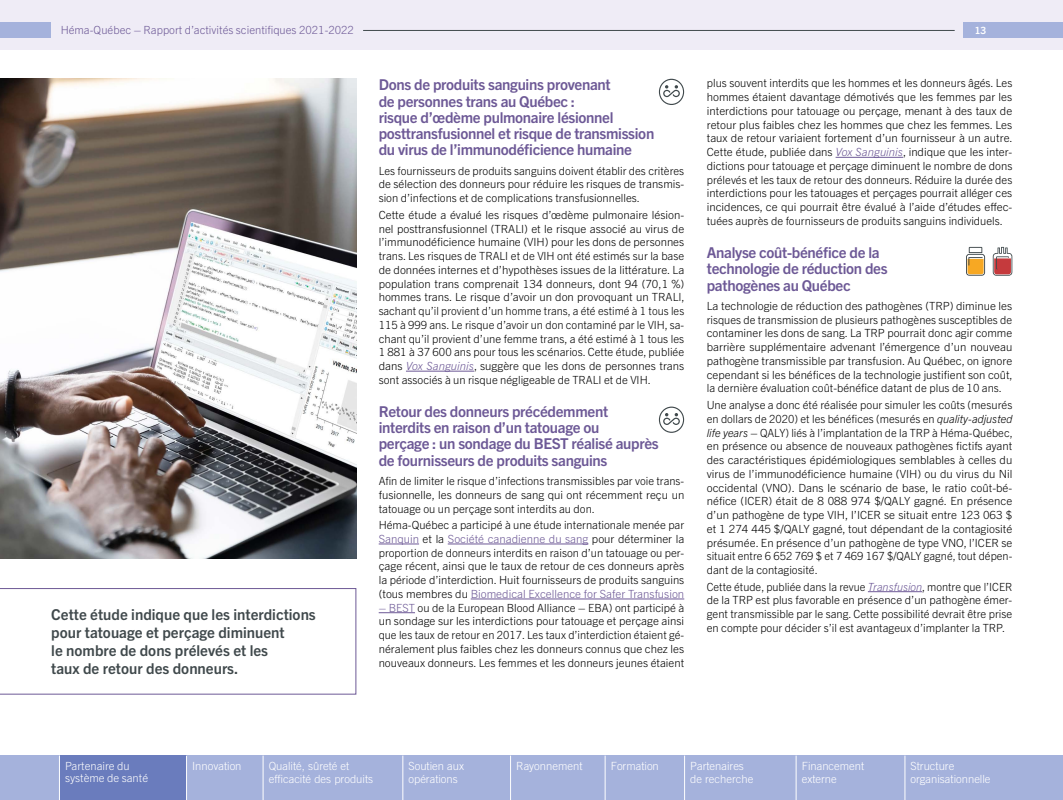
<style>
.page{position:relative;width:1063px;height:800px;background:#fff}
.page>*{position:absolute;margin:0;border:0;box-sizing:border-box;transform-origin:0 0}
.t1{font:700 15px/16.2px "Trade Gothic Next LT Pro";letter-spacing:-.02em;color:#6d5996}
.t2{font:700 15px/18px "Trade Gothic Next LT Pro";color:#40494c}
.t3{font:300 11.25px/13.8px "Trade Gothic Next LT Pro";color:#000;text-align:justify}
.t4{font:300 11.25px/12.5px "Trade Gothic";color:#fff}
.t5{font:300 11.25px "Trade Gothic Next LT Pro";color:#6d5996}
.t6{font:300 11.25px/12.5px "Trade Gothic Next LT Pro";color:#fff}
.t7{font:700 10px "Trade Gothic Next LT Pro";color:#fff}
.s1{font-style:italic;color:#6d5996}
.s2{color:#6d5996}
.s3{font-style:italic}
</style>
<div class="page">
<div style="left:0;top:0;width:1062px;height:50px;background:#efecf6"></div>
<div style="left:962px;top:22px;width:100px;height:16px;background:#a5b2dc"></div>
<div style="left:0;top:22px;width:51px;height:16px;background:#a5b2dc"></div>
<hr style="left:363px;top:30px;width:591px;height:1px;background:#40494c">
<div style="left:0;top:756px;width:1062px;height:44px;background:#a5b2dc"></div>
<div style="left:60px;top:756px;width:126px;height:44px;background:#6a7cbd"></div>
<hr style="left:59px;top:756px;width:1px;height:44px;background:#fff">
<hr style="left:186px;top:756px;width:1px;height:44px;background:#fff">
<hr style="left:263px;top:756px;width:1px;height:44px;background:#fff">
<hr style="left:402px;top:756px;width:1px;height:44px;background:#fff">
<hr style="left:510px;top:756px;width:1px;height:44px;background:#fff">
<hr style="left:605px;top:756px;width:1px;height:44px;background:#fff">
<hr style="left:795px;top:756px;width:1px;height:44px;background:#fff">
<hr style="left:904px;top:756px;width:1px;height:44px;background:#fff">
<hr style="left:684px;top:756px;width:1px;height:44px;background:#fff">
<hr style="left:406px;top:371px;width:68px;height:1px;background:#6d5996">
<hr style="left:379px;top:544px;width:40px;height:1px;background:#6d5996">
<hr style="left:448px;top:544px;width:140px;height:1px;background:#6d5996">
<hr style="left:471px;top:599px;width:213px;height:1px;background:#6d5996">
<hr style="left:379px;top:612px;width:36px;height:1px;background:#6d5996">
<hr style="left:835px;top:157px;width:68px;height:1px;background:#6d5996">
<hr style="left:868px;top:591px;width:54px;height:1px;background:#6d5996">
<img style="left:0;top:79px;width:356px;height:480px">
<svg style="left:0;top:588px;width:356px;height:106px"></svg>
<svg style="left:659px;top:79px;width:25px;height:26px"></svg>
<svg style="left:659px;top:407px;width:25px;height:26px"></svg>
<svg style="left:992px;top:247px;width:20px;height:29px"></svg>
<svg style="left:966px;top:247px;width:19px;height:29px"></svg>
<p class="t5" style="left:61px;top:23px;width:295px">Héma-Québec – Rapport d’activités scientifiques 2021-2022</p>
<p class="t7" style="left:974px;top:24px;width:13px">13</p>
<h1 class="t2" style="left:51px;top:605px;width:266px">Cette étude indique que les interdictions pour tatouage et perçage diminuent<br>le nombre de dons prélevés et les<br>taux de retour des donneurs.</h1>
<h1 class="t1" style="left:379px;top:76px;width:277px">Dons de produits sanguins provenant<br>de personnes trans au Québec :<br>risque d’œdème pulmonaire lésionnel posttransfusionnel et risque de transmission du virus de l’immunodéficience humaine</h1>
<p class="t3" style="left:379px;top:163px;width:307px">Les fournisseurs de produits sanguins doivent établir des critères de sélection des donneurs pour réduire les risques de transmis‑ sion d’infections et de complications transfusionnelles.</p>
<p class="t3" style="left:379px;top:207px;width:307px">Cette étude a évalué les risques d’œdème pulmonaire lésion‑ nel posttransfusionnel (TRALI) et le risque associé au virus de l’immunodéficience humaine (VIH) pour les dons de personnes trans. Les risques de TRALI et de VIH ont été estimés sur la base de données internes et d’hypothèses issues de la littérature. La population trans comprenait 134 donneurs, dont 94 (70,1 %) hommes trans. Le risque d’avoir un don provoquant un TRALI, sachant qu’il provient d’un homme trans, a été estimé à 1 tous les 115 à 999 ans. Le risque d’avoir un don contaminé par le VIH, sa‑ chant qu’il provient d’une femme trans, a été estimé à 1 tous les 1 881 à 37 600 ans pour tous les scénarios. Cette étude, publiée dans <span class="s1">Vox Sanguinis</span>, suggère que les dons de personnes trans sont associés à un risque négligeable de TRALI et de VIH.</p>
<h1 class="t1" style="left:379px;top:402px;width:281px">Retour des donneurs précédemment interdits en raison d’un tatouage ou<br>perçage : un sondage du BEST réalisé auprès de fournisseurs de produits sanguins</h1>
<p class="t3" style="left:379px;top:473px;width:307px">Afin de limiter le risque d’infections transmissibles par voie trans‑ fusionnelle, les donneurs de sang qui ont récemment reçu un tatouage ou un perçage sont interdits au don.</p>
<p class="t3" style="left:379px;top:517px;width:307px">Héma‑Québec a participé à une étude internationale menée par <span class="s2">Sanquin</span> et la <span class="s2">Société canadienne du sang</span> pour déterminer la proportion de donneurs interdits en raison d’un tatouage ou per‑ çage récent, ainsi que le taux de retour de ces donneurs après la période d’interdiction. Huit fournisseurs de produits sanguins (tous membres du <span class="s2">Biomedical Excellence for Safer Transfusion</span></p>
<p class="t3" style="left:379px;top:600px;width:307px"><span class="s2">– BEST</span> ou de la European Blood Alliance – EBA) ont participé à un sondage sur les interdictions pour tatouage et perçage ainsi que les taux de retour en 2017. Les taux d’interdiction étaient gé‑ néralement plus faibles chez les donneurs connus que chez les nouveaux donneurs. Les femmes et les donneurs jeunes étaient</p>
<p class="t3" style="left:706px;top:76px;width:307px">plus souvent interdits que les hommes et les donneurs âgés. Les hommes étaient davantage démotivés que les femmes par les interdictions pour tatouage ou perçage, menant à des taux de retour plus faibles chez les hommes que chez les femmes. Les taux de retour variaient fortement d’un fournisseur à un autre.<br>Cette étude, publiée dans <span class="s1">Vox Sanguinis</span>, indique que les inter‑ dictions pour tatouage et perçage diminuent le nombre de dons prélevés et les taux de retour des donneurs. Réduire la durée des interdictions pour les tatouages et perçages pourrait alléger ces incidences, ce qui pourrait être évalué à l’aide d’études effec‑ tuées auprès de fournisseurs de produits sanguins individuels.</p>
<h1 class="t1" style="left:706px;top:243px;width:182px">Analyse coût-bénéfice de la technologie de réduction des pathogènes au Québec</h1>
<p class="t3" style="left:706px;top:298px;width:307px">La technologie de réduction des pathogènes (TRP) diminue les risques de transmission de plusieurs pathogènes susceptibles de contaminer les dons de sang. La TRP pourrait donc agir comme barrière supplémentaire advenant l’émergence d’un nouveau pathogène transmissible par transfusion. Au Québec, on ignore cependant si les bénéfices de la technologie justifient son coût, la dernière évaluation coût-bénéfice datant de plus de 10 ans.</p>
<p class="t3" style="left:706px;top:397px;width:307px">Une analyse a donc été réalisée pour simuler les coûts (mesurés en dollars de 2020) et les bénéfices (mesurés en <span class="s3">quality-adjusted life years</span> – QALY) liés à l’implantation de la TRP à Héma‑Québec, en présence ou absence de nouveaux pathogènes fictifs ayant des caractéristiques épidémiologiques semblables à celles du virus de l’immunodéficience humaine (VIH) ou du virus du Nil occidental (VNO). Dans le scénario de base, le ratio coût-bé‑ néfice (ICER) était de 8 088 974 $/QALY gagné. En présence d’un pathogène de type VIH, l’ICER se situait entre 123 063 $ et 1 274 445 $/QALY gagné, tout dépendant de la contagiosité présumée. En présence d’un pathogène de type VNO, l’ICER se situait entre 6 652 769 $ et 7 469 167 $/QALY gagné, tout dépen‑ dant de la contagiosité.</p>
<p class="t3" style="left:706px;top:579px;width:307px">Cette étude, publiée dans la revue <span class="s1">Transfusion</span>, montre que l’ICER de la TRP est plus favorable en présence d’un pathogène émer‑ gent transmissible par le sang. Cette possibilité devrait être prise en compte pour décider s’il est avantageux d’implanter la TRP.</p>
<p class="t6" style="left:65px;top:759px;width:85px">Partenaire du système de santé</p>
<p class="t4" style="left:192px;top:760px;width:51px">Innovation</p>
<p class="t4" style="left:269px;top:760px;width:106px">Qualité, sûreté et efficacité des produits</p>
<p class="t4" style="left:408px;top:760px;width:57px">Soutien aux opérations</p>
<p class="t4" style="left:516px;top:760px;width:68px">Rayonnement</p>
<p class="t4" style="left:610px;top:760px;width:50px">Formation</p>
<p class="t4" style="left:801px;top:760px;width:64px">Financement externe</p>
<p class="t4" style="left:910px;top:760px;width:81px">Structure organisationnelle</p>
<p class="t4" style="left:690px;top:760px;width:65px">Partenaires de recherche</p>
</div>
